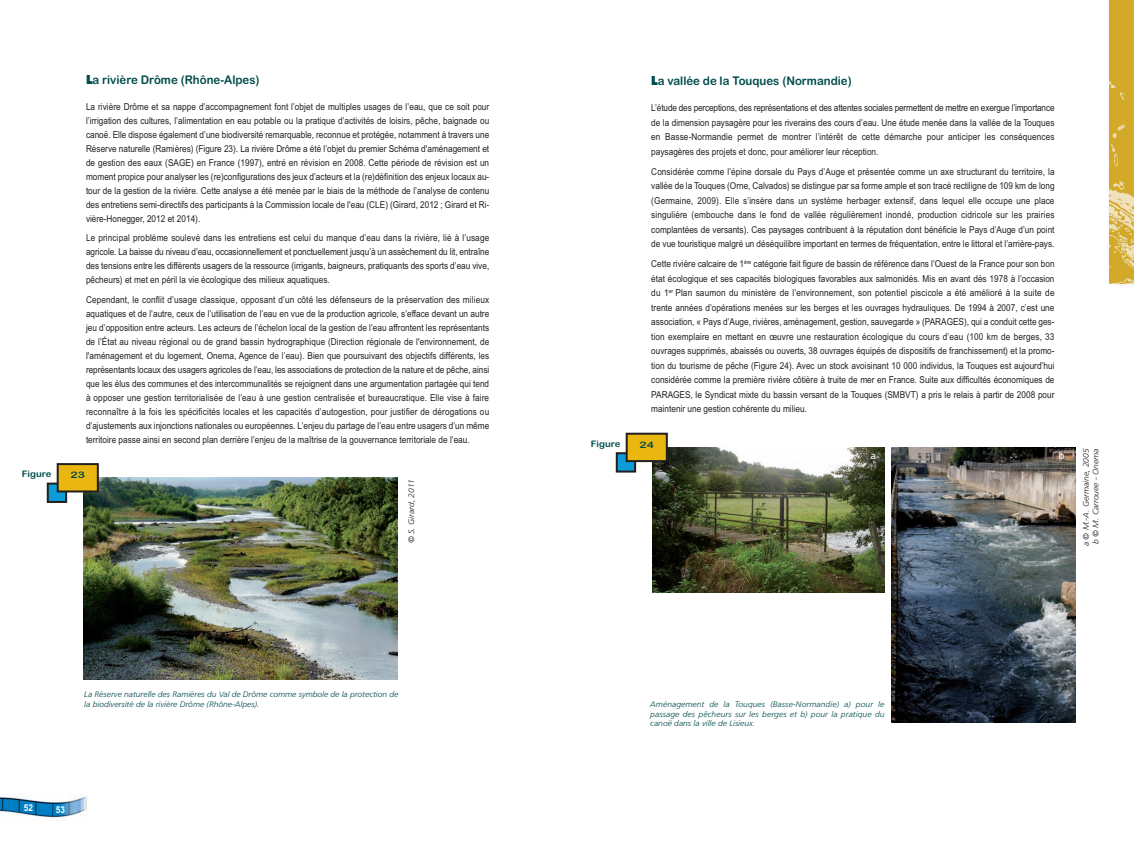
<style>
.page{position:relative;width:1134px;height:842px;background:#fff}
.page>*{position:absolute;margin:0;border:0;box-sizing:border-box;transform-origin:0 0}
.t1{font:12px "Arial Rounded MT Bold";color:#004d4b;scale:.95 1}
.t2{font:10px "Frutiger";color:#fff}
.t3{font:9.5px/14px "Arial Narrow";color:#231f20;text-align:justify;scale:1.06 1}
.t4{font:700 9.5px "Arial Narrow";color:#fff;scale:1.06 1}
.t5{font:9px "Arial Rounded MT Bold";color:#004d4b;scale:1.06 1}
.t6{font:9px "Arial Rounded MT Bold";color:#004d4b;scale:1.35 1}
.t7{font:italic 300 8px/9.6px "Frutiger";color:#004d4b;text-align:justify;scale:1.06 1}
.t8{font:italic 300 8px/9.6px "Frutiger";color:#231f20;scale:1.06 1}
.s1{font-family:"Futura";font-weight:800}
</style>
<div class="page">
<img style="left:0;top:795px;width:87px;height:23px">
<img style="left:652px;top:447px;width:232px;height:145px">
<img style="left:892px;top:447px;width:184px;height:276px">
<div style="left:617px;top:453px;width:18px;height:19px;background:#0d9bd9"></div>
<div style="left:616px;top:452px;width:20px;height:21px;border:2px solid #231f20"></div>
<div style="left:627px;top:434px;width:40px;height:27px;background:#eab610"></div>
<div style="left:626px;top:433px;width:42px;height:29px;border:2px solid #231f20"></div>
<img style="left:84px;top:478px;width:314px;height:202px">
<div style="left:48px;top:484px;width:18px;height:18px;background:#0d9bd9"></div>
<div style="left:47px;top:483px;width:20px;height:20px;border:2px solid #231f20"></div>
<div style="left:58px;top:464px;width:40px;height:27px;background:#eab610"></div>
<div style="left:57px;top:463px;width:42px;height:29px;border:2px solid #231f20"></div>
<img style="left:1109px;top:283px;width:25px;height:2px">
<img style="left:1109px;top:0;width:25px;height:283px">
<p class="t1" style="left:86px;top:73px;width:184px"><span class="s1">L</span>a rivière Drôme (Rhône-Alpes)</p>
<p class="t3" style="left:86px;top:99px;width:382px">La rivière Drôme et sa nappe d’accompagnement font l’objet de multiples usages de l’eau, que ce soit pour l’irrigation des cultures, l’alimentation en eau potable ou la pratique d’activités de loisirs, pêche, baignade ou canoë. Elle dispose également d’une biodiversité remarquable, reconnue et protégée, notamment à travers une Réserve naturelle (Ramières) (Figure 23). La rivière Drôme a été l’objet du premier Schéma d'aménagement et de gestion des eaux (SAGE) en France (1997), entré en révision en 2008. Cette période de révision est un moment propice pour analyser les (re)configurations des jeux d’acteurs et la (re)définition des enjeux locaux au&shy;tour de la gestion de la rivière. Cette analyse a été menée par le biais de la méthode de l’analyse de contenu des entretiens semi-directifs des participants à la Commission locale de l'eau (CLE) (Girard, 2012 ; Girard et Ri&shy;vière-Honegger, 2012 et 2014).</p>
<p class="t3" style="left:86px;top:231px;width:382px">Le principal problème soulevé dans les entretiens est celui du manque d’eau dans la rivière, lié à l’usage agricole. La baisse du niveau d’eau, occasionnellement et ponctuellement jusqu’à un assèchement du lit, entraîne des tensions entre les différents usagers de la ressource (irrigants, baigneurs, pratiquants des sports d’eau vive, pêcheurs) et met en péril la vie écologique des milieux aquatiques.</p>
<p class="t3" style="left:86px;top:293px;width:382px">Cependant, le conflit d’usage classique, opposant d’un côté les défenseurs de la préservation des milieux aquatiques et de l’autre, ceux de l’utilisation de l’eau en vue de la production agricole, s’efface devant un autre jeu d’opposition entre acteurs. Les acteurs de l’échelon local de la gestion de l’eau affrontent les représentants de l’État au niveau régional ou de grand bassin hydrographique (Direction régionale de l'environnement, de l'aménagement et du logement, Onema, Agence de l’eau). Bien que poursuivant des objectifs différents, les représentants locaux des usagers agricoles de l’eau, les associations de protection de la nature et de pêche, ainsi que les élus des communes et des intercommunalités se rejoignent dans une argumentation partagée qui tend à opposer une gestion territorialisée de l’eau à une gestion centralisée et bureaucratique. Elle vise à faire reconnaître à la fois les spécificités locales et les capacités d’autogestion, pour justifier de dérogations ou d’ajustements aux injonctions nationales ou européennes. L’enjeu du partage de l’eau entre usagers d’un même territoire passe ainsi en second plan derrière l’enjeu de la maîtrise de la gouvernance territoriale de l’eau.</p>
<p class="t8" style="left:407px;top:543px;width:62px;rotate:-90deg">© S. Girard, 2011</p>
<p class="t5" style="left:22px;top:469px;width:29px">Figure</p>
<p class="t6" style="left:70px;top:469px;width:12px">23</p>
<p class="t7" style="left:84px;top:690px;width:298px">La Réserve naturelle des Ramières du Val de Drôme comme symbole de la protection de la biodiversité de la rivière Drôme (Rhône-Alpes).</p>
<p class="t4" style="left:24px;top:802px;width:10px">52</p>
<p class="t4" style="left:56px;top:804px;width:10px">53</p>
<p class="t1" style="left:651px;top:74px;width:212px"><span class="s1">L</span>a vallée de la Touques (Normandie)</p>
<p class="t3" style="left:651px;top:101px;width:382px;line-height:14.5px">L’étude des perceptions, des représentations et des attentes sociales permettent de mettre en exergue l’importance de la dimension paysagère pour les riverains des cours d’eau. Une étude menée dans la vallée de la Touques en Basse-Normandie permet de montrer l’intérêt de cette démarche pour anticiper les conséquences paysagères des projets et donc, pour améliorer leur réception.</p>
<p class="t3" style="left:651px;top:164px;width:382px;line-height:14.5px">Considérée comme l’épine dorsale du Pays d’Auge et présentée comme un axe structurant du territoire, la vallée de la Touques (Orne, Calvados) se distingue par sa forme ample et son tracé rectiligne de 109 km de long (Germaine, 2009). Elle s’insère dans un système herbager extensif, dans lequel elle occupe une place singulière (embouche dans le fond de vallée régulièrement inondé, production cidricole sur les prairies complantées de versants). Ces paysages contribuent à la réputation dont bénéficie le Pays d’Auge d’un point de vue touristique malgré un déséquilibre important en termes de fréquentation, entre le littoral et l’arrière-pays.</p>
<p class="t3" style="left:651px;top:257px;width:382px;line-height:14.5px">Cette rivière calcaire de 1<sup>ère</sup> catégorie fait figure de bassin de référence dans l’Ouest de la France pour son bon état écologique et ses capacités biologiques favorables aux salmonidés. Mis en avant dès 1978 à l’occasion du 1<sup>er</sup> Plan saumon du ministère de l’environnement, son potentiel piscicole a été amélioré à la suite de trente années d’opérations menées sur les berges et les ouvrages hydrauliques. De 1994 à 2007, c’est une association, « Pays d’Auge, rivières, aménagement, gestion, sauvegarde » (PARAGES), qui a conduit cette ges&shy;tion exemplaire en mettant en œuvre une restauration écologique du cours d’eau (100 km de berges, 33 ouvrages supprimés, abaissés ou ouverts, 38 ouvrages équipés de dispositifs de franchissement) et la promo&shy;tion du tourisme de pêche (Figure 24). Avec un stock avoisinant 10 000 individus, la Touques est aujourd’hui considérée comme la première rivière côtière à truite de mer en France. Suite aux difficultés économiques de PARAGES, le Syndicat mixte du bassin versant de la Touques (SMBVT) a pris le relais à partir de 2008 pour maintenir une gestion cohérente du milieu.</p>
<p class="t5" style="left:591px;top:438px;width:29px">Figure</p>
<p class="t6" style="left:639px;top:439px;width:12px">24</p>
<p class="t2" style="left:870px;top:452px;width:7px">a</p>
<p class="t2" style="left:1058px;top:452px;width:8px">b</p>
<p class="t8" style="left:1082px;top:546px;width:94px;rotate:-90deg">a © M.-A. Germaine, 2005 b © M. Carrouee - Onema</p>
<p class="t7" style="left:650px;top:700px;width:222px">Aménagement de la Touques (Basse-Normandie) a) pour le passage des pêcheurs sur les berges et b) pour la pratique du canoë dans la ville de Lisieux.</p>
</div>
